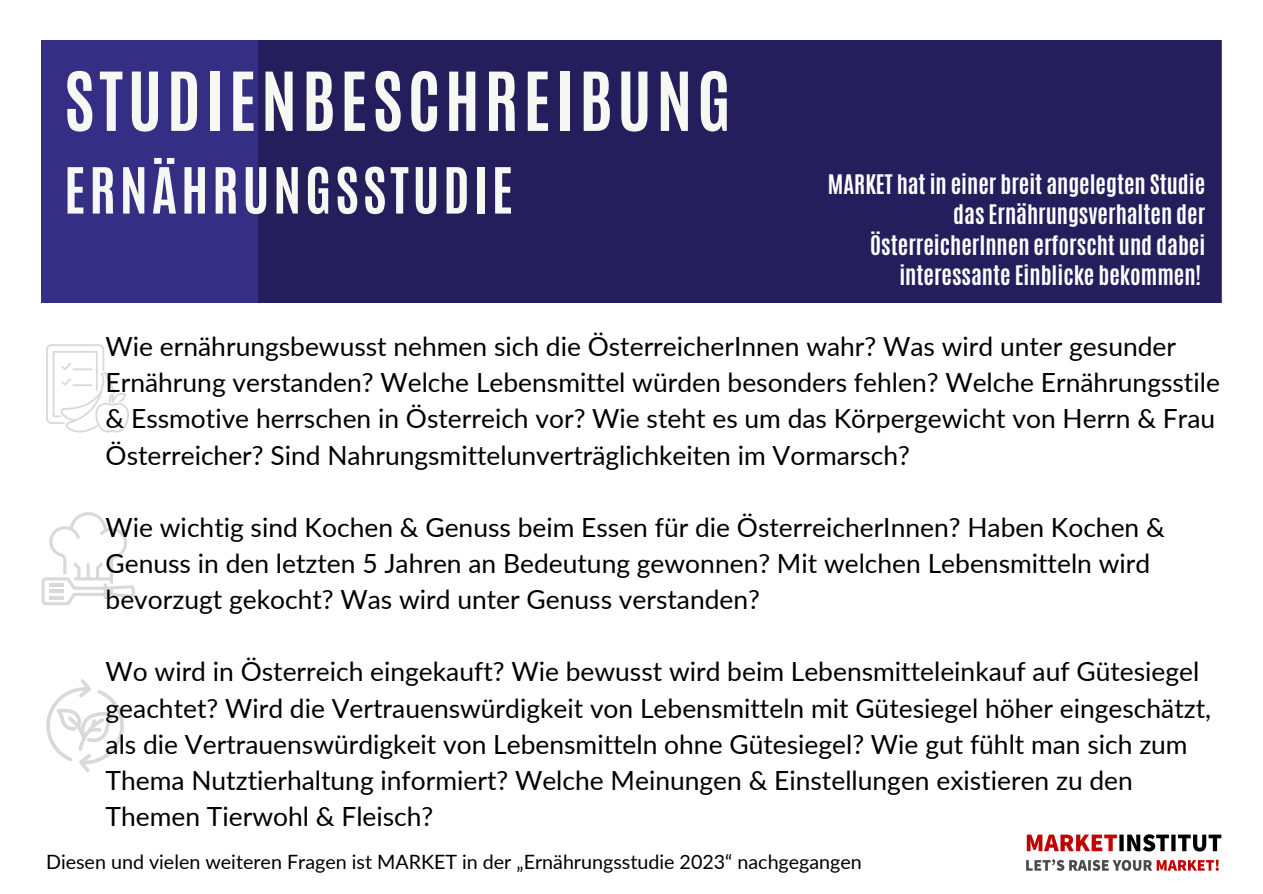
<style>
.page{position:relative;width:1263px;height:894px;background:#fff}
.page>*{position:absolute;margin:0;border:0;box-sizing:border-box;transform-origin:0 0}
.t1{font:700 69px "Antonio";letter-spacing:.07em;color:#f7f8f3}
.t2{font:700 54px "Antonio";letter-spacing:.07em;color:#f7f8f3}
.t3{font:26.4px/36.2px "Lato";color:#000}
.t4{font:700 22.5px/30.3px "Antonio";color:#fff;text-align:right}
.t5{font:19.65px "Lato";color:#000}
</style>
<div class="page">
<img style="left:1026px;top:834px;width:195px;height:37px">
<div style="left:42px;top:40px;width:1179px;height:262px;background:#342f85"></div>
<svg style="left:46px;top:344px;width:83px;height:89px"></svg>
<hr style="left:72px;top:368px;width:20px;height:2px;background:#d9d9d9">
<hr style="left:72px;top:384px;width:20px;height:2px;background:#d9d9d9">
<svg style="left:42px;top:512px;width:93px;height:93px"></svg>
<svg style="left:46px;top:679px;width:78px;height:93px"></svg>
<div style="left:258px;top:40px;width:964px;height:262px;background:#241f5c"></div>
<h1 class="t1" style="left:64px;top:52px;width:668px">STUDIENBESCHREIBUNG</h1>
<h2 class="t2" style="left:64px;top:152px;width:451px">ERNÄHRUNGSSTUDIE</h2>
<p class="t4" style="left:828px;top:169px;width:379px">MARKET hat in einer breit angelegten Studie das Ernährungsverhalten der ÖsterreicherInnen erforscht und dabei interessante Einblicke bekommen!</p>
<p class="t3" style="left:106px;top:327px;width:1116px">Wie ernährungsbewusst nehmen sich die ÖsterreicherInnen wahr? Was wird unter gesunder Ernährung verstanden? Welche Lebensmittel würden besonders fehlen? Welche Ernährungsstile &amp; Essmotive herrschen in Österreich vor? Wie steht es um das Körpergewicht von Herrn &amp; Frau Österreicher? Sind Nahrungsmittelunverträglichkeiten im Vormarsch?</p>
<p class="t3" style="left:106px;top:508px;width:1061px">Wie wichtig sind Kochen &amp; Genuss beim Essen für die ÖsterreicherInnen? Haben Kochen &amp;<br>Genuss in den letzten 5 Jahren an Bedeutung gewonnen? Mit welchen Lebensmitteln wird bevorzugt gekocht? Was wird unter Genuss verstanden?</p>
<p class="t3" style="left:106px;top:653px;width:1107px">Wo wird in Österreich eingekauft? Wie bewusst wird beim Lebensmitteleinkauf auf Gütesiegel geachtet? Wird die Vertrauenswürdigkeit von Lebensmitteln mit Gütesiegel höher eingeschätzt, als die Vertrauenswürdigkeit von Lebensmitteln ohne Gütesiegel? Wie gut fühlt man sich zum Thema Nutztierhaltung informiert? Welche Meinungen &amp; Einstellungen existieren zu den Themen Tierwohl &amp; Fleisch?</p>
<p class="t5" style="left:46px;top:849px;width:817px">Diesen und vielen weiteren Fragen ist MARKET in der „Ernährungsstudie 2023“ nachgegangen</p>
</div>
